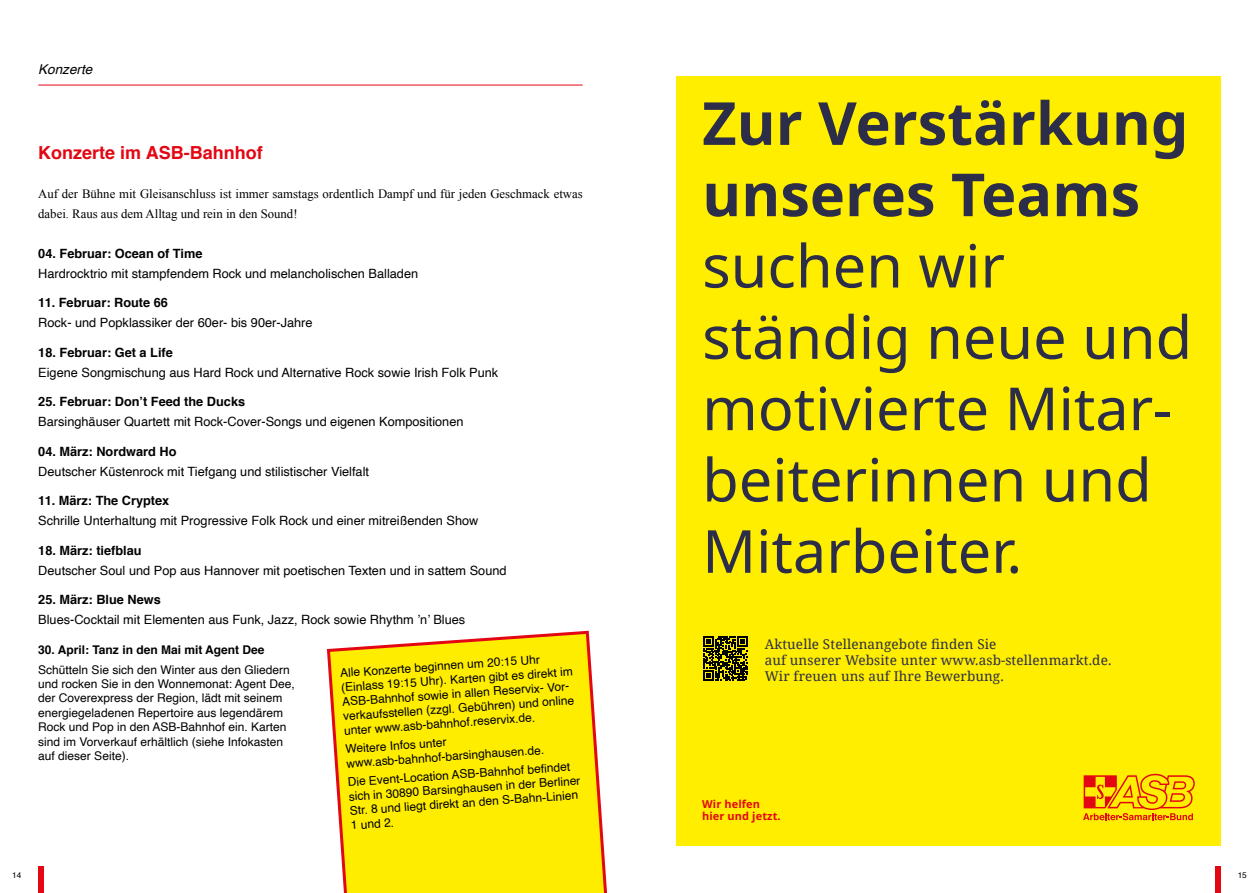
<style>
.page{position:relative;width:1259px;height:893px;background:#fff}
.page>*{position:absolute;margin:0;border:0;box-sizing:border-box;transform-origin:0 0}
.t1{font:59.4px/71.2px "Noto Sans";color:#2c2d48}
.t2{font:700 59.4px/71.2px "Noto Sans";color:#2c2d48}
.t3{font:700 18px "Helvetica";color:#e30613}
.t4{font:13.5px/16.2px "Noto Serif";letter-spacing:.01em;color:#2c2d48}
.t5{font:italic 13.5px "Helvetica";color:#000}
.t6{font:12.75px "Helvetica";color:#000}
.t7{font:700 12.75px "Helvetica";color:#000}
.t8{font:12.75px/19.8px "Times New Roman";color:#000}
.t9{font:12px/14.4px "Helvetica";color:#000}
.t10{font:700 12px "Helvetica";color:#000}
.t11{font:700 10.95px/12.8px "Noto Sans";letter-spacing:.01em;color:#e30613}
.t12{font:8.25px "Helvetica";color:#000}
</style>
<div class="page">
<svg style="left:326px;top:630px;width:281px;height:263px;background:#fee719"></svg>
<div style="left:1214px;top:866px;width:6px;height:27px;background:#e30613"></div>
<div style="left:38px;top:866px;width:6px;height:27px;background:#e30613"></div>
<hr style="left:38px;top:85px;width:545px;height:1px;background:#e30613">
<div style="left:676px;top:76px;width:544px;height:770px;background:#fe0"></div>
<svg style="left:1083px;top:774px;width:111px;height:46px"></svg>
<svg style="left:703px;top:636px;width:45px;height:45px"></svg>
<p class="t5" style="left:38px;top:59px;width:56px">Konzerte</p>
<h2 class="t3" style="left:38px;top:138px;width:226px">Konzerte im ASB-Bahnhof</h2>
<p class="t8" style="left:38px;top:184px;width:546px">Auf der Bühne mit Gleisanschluss ist immer samstags ordentlich Dampf und für jeden Geschmack etwas dabei. Raus aus dem Alltag und rein in den Sound!</p>
<p class="t7" style="left:38px;top:243px;width:166px">04. Februar: Ocean of Time</p>
<p class="t6" style="left:38px;top:263px;width:381px">Hardrocktrio mit stampfendem Rock und melancholischen Balladen</p>
<p class="t7" style="left:38px;top:292px;width:131px">11. Februar: Route 66</p>
<p class="t6" style="left:38px;top:313px;width:276px">Rock- und Popklassiker der 60er- bis 90er-Jahre</p>
<p class="t7" style="left:38px;top:342px;width:136px">18. Februar: Get a Life</p>
<p class="t6" style="left:38px;top:362px;width:461px">Eigene Songmischung aus Hard Rock und Alternative Rock sowie Irish Folk Punk</p>
<p class="t7" style="left:38px;top:391px;width:208px">25. Februar: Don’t Feed the Ducks</p>
<p class="t6" style="left:38px;top:412px;width:427px">Barsinghäuser Quartett mit Rock-Cover-Songs und eigenen Kompositionen</p>
<p class="t7" style="left:38px;top:441px;width:140px">04. März: Nordward Ho</p>
<p class="t6" style="left:38px;top:461px;width:332px">Deutscher Küstenrock mit Tiefgang und stilistischer Vielfalt</p>
<p class="t7" style="left:38px;top:490px;width:133px">11. März: The Cryptex</p>
<p class="t6" style="left:38px;top:511px;width:442px">Schrille Unterhaltung mit Progressive Folk Rock und einer mitreißenden Show</p>
<p class="t7" style="left:38px;top:540px;width:105px">18. März: tiefblau</p>
<p class="t6" style="left:38px;top:560px;width:470px">Deutscher Soul und Pop aus Hannover mit poetischen Texten und in sattem Sound</p>
<p class="t7" style="left:38px;top:589px;width:124px">25. März: Blue News</p>
<p class="t6" style="left:38px;top:610px;width:428px">Blues-Cocktail mit Elementen aus Funk, Jazz, Rock sowie Rhythm ’n’ Blues</p>
<p class="t10" style="left:38px;top:640px;width:228px">30. April: Tanz in den Mai mit Agent Dee</p>
<p class="t9" style="left:38px;top:662px;width:258px">Schütteln Sie sich den Winter aus den Gliedern und rocken Sie in den Wonnemonat: Agent Dee, der Coverexpress der Region, lädt mit seinem energiegeladenen Repertoire aus legendärem Rock und Pop in den ASB-Bahnhof ein. Karten sind im Vorverkauf erhältlich (siehe Infokasten auf dieser Seite).</p>
<p class="t9" style="left:340px;top:666px;width:234px;rotate:-4deg">Alle Konzerte beginnen um 20:15 Uhr (Einlass 19:15 Uhr). Karten gibt es direkt im ASB-Bahnhof sowie in allen Reservix- Vor&shy;verkaufsstellen (zzgl. Gebühren) und online unter www.asb-bahnhof.reservix.de.</p>
<p class="t9" style="left:345px;top:742px;width:200px;rotate:-4deg">Weitere Infos unter www.asb-bahnhof-barsinghausen.de.</p>
<p class="t9" style="left:347px;top:775px;width:234px;rotate:-4deg">Die Event-Location ASB-Bahnhof befi ndet sich in 30890 Barsinghausen in der Berliner Str. 8 und liegt direkt an den S-Bahn-Linien 1 und 2.</p>
<h1 class="t2" style="left:702px;top:89px;width:488px">Zur Verstärkung unseres Teams</h1>
<h1 class="t1" style="left:702px;top:231px;width:491px">suchen wir ständig neue und motivierte Mitar&shy;beiterinnen und<br>Mitarbeiter.</h1>
<p class="t4" style="left:764px;top:635px;width:348px">Aktuelle Stellenangebote finden Sie<br>auf unserer Website unter www.asb-stellenmarkt.de.<br>Wir freuen uns auf Ihre Bewerbung.</p>
<p class="t11" style="left:702px;top:797px;width:80px">Wir helfen hier und jetzt.</p>
<p class="t12" style="left:12px;top:869px;width:11px">14</p>
<p class="t12" style="left:1237px;top:869px;width:11px">15</p>
</div>
